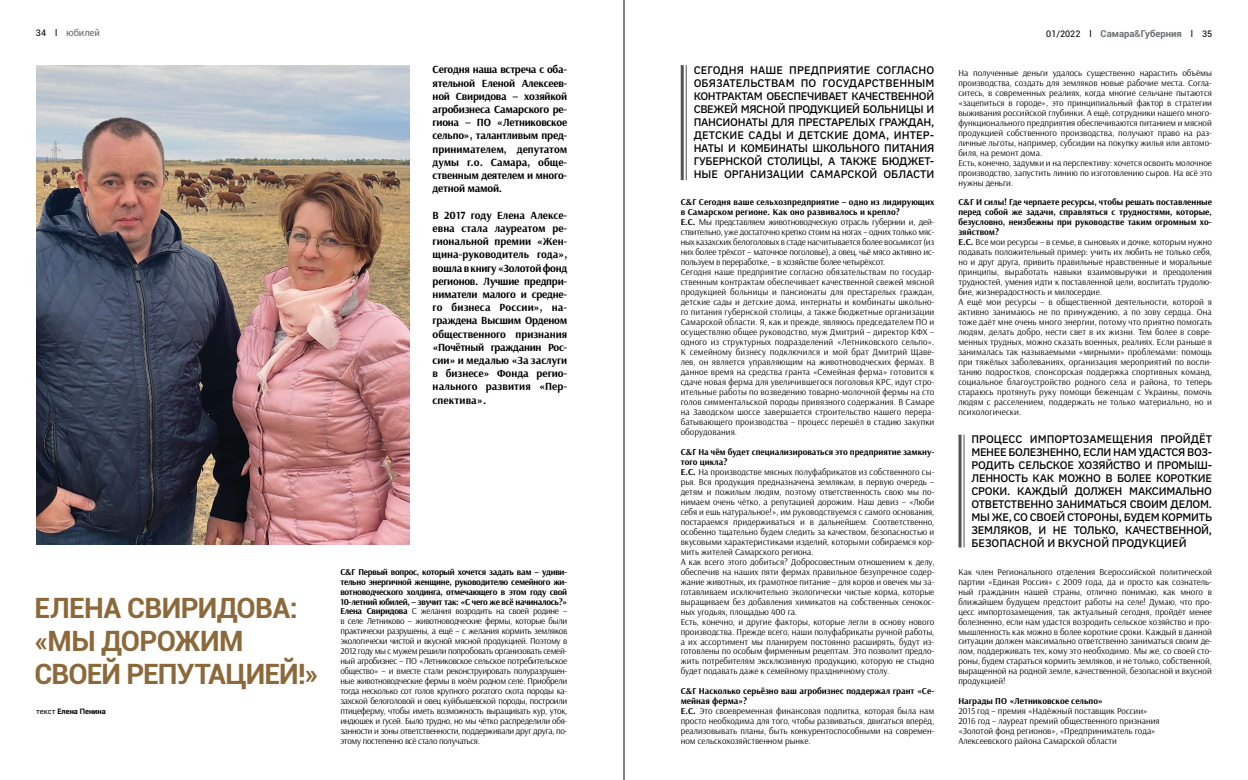
<style>
.page{position:relative;width:1248px;height:780px;background:#fff}
.page>*{position:absolute;margin:0;border:0;box-sizing:border-box;transform-origin:0 0}
.t1{font:700 28px/33px "Roboto";letter-spacing:-.02em;color:#8b693a}
.t2{font:600 11px/13px "Aneliza";letter-spacing:-.005em;color:#000;text-align:justify}
.t3{font:700 11px/13.2px "Arsenal";color:#000;text-align:justify}
.t4{font:700 9.5px "Roboto";color:#6c6f71}
.t5{font:9.5px "Roboto";color:#6c6f71}
.t6{font:9px/10px "Arsenal";color:#000}
.t7{font:700 9px "Arsenal";color:#000}
.t8{font:9px "Roboto";color:#000}
.t9{font:700 7.5px "Roboto";color:#000}
.s1{font-weight:400;font-size:9px;color:#000}
.s2{font-weight:500}
.s3{font-weight:400}
.s4{font-weight:700}
.s5{font-family:"AG Opus C";font-weight:700}
</style>
<div class="page">
<img style="left:37px;top:65px;width:372px;height:479px">
<hr style="left:685px;top:65px;width:1px;height:115px;background:#4e5458">
<hr style="left:680px;top:65px;width:3px;height:115px;background:#4e5458">
<hr style="left:963px;top:434px;width:1px;height:113px;background:#4e5458">
<hr style="left:958px;top:434px;width:3px;height:113px;background:#4e5458">
<hr style="left:623px;top:0;width:1px;height:780px;background:#000">
<p class="t5" style="left:66px;top:26px;width:35px">юбилей</p>
<p class="t8" style="left:36px;top:27px;width:23px">34 l</p>
<p class="t4" style="left:1046px;top:27px;width:167px"><span class="s1">01/2022 l</span> Самара<span class="s2">&amp;</span>Губерния <span class="s1">l 35</span></p>
<p class="t3" style="left:432px;top:63px;width:136px">Сегодня наша встреча с оба&shy;ятельной Еленой Алексеев&shy;ной Свиридова – хозяйкой агробизнеса Самарского ре&shy;гиона – ПО «Летниковское сельпо», талантливым пред&shy;принимателем, депутатом думы г.о. Самара, обще&shy;ственным деятелем и много&shy;детной мамой.</p>
<p class="t3" style="left:432px;top:209px;width:136px">В 2017 году Елена Алексе&shy;евна стала лауреатом ре&shy;гиональной премии «Жен&shy;щина-руководитель года», вошла в книгу «Золотой фонд регионов. Лучшие предпри&shy;ниматели малого и средне&shy;го бизнеса России», на&shy;граждена Высшим Орденом общественного признания «Почётный гражданин Рос&shy;сии» и медалью «За заслуги в бизнесе» Фонда регио&shy;нального развития «Пер&shy;спектива».</p>
<h1 class="t1" style="left:35px;top:590px;width:285px">ЕЛЕНА СВИРИДОВА: «МЫ ДОРОЖИМ<br>СВОЕЙ РЕПУТАЦИЕЙ!»</h1>
<p class="t9" style="left:36px;top:706px;width:71px"><span class="s3">текст</span> Елена Пенина</p>
<p class="t6" style="left:340px;top:566px;width:228px;text-align:justify"><span class="s4">С</span><span class="s5">&amp;</span><span class="s4">Г Первый вопрос, который хочется задать вам – удиви&shy;тельно энергичной женщине, руководителю семейного жи&shy;вотноводческого холдинга, отмечающего в этом году свой 10-летний юбилей, – звучит так: «С чего же всё начиналось?» Елена Свиридова</span> С желания возродить на своей родине – в селе Летниково – животноводческие фермы, которые были практически разрушены, а ещё – с желания кормить земляков экологически чистой и вкусной мясной продукцией. Поэтому в 2012 году мы с мужем решили попробовать организовать семей&shy;ный агробизнес – ПО «Летниковское сельское потребительское общество» – и вместе стали реконструировать полуразрушен&shy;ные животноводческие фермы в моём родном селе. Приобрели тогда несколько сот голов крупного рогатого скота породы ка&shy;захской белоголовой и овец куйбышевской породы, построили птицеферму, чтобы иметь возможность выращивать кур, уток, индюшек и гусей. Было трудно, но мы чётко распределили обя&shy;занности и зоны ответственности, поддерживали друг друга, по&shy;этому постепенно всё стало получаться.</p>
<p class="t2" style="left:693px;top:62px;width:242px">СЕГОДНЯ НАШЕ ПРЕДПРИЯТИЕ СОГЛАСНО ОБЯЗАТЕЛЬСТВАМ ПО ГОСУДАРСТВЕННЫМ КОНТРАКТАМ ОБЕСПЕЧИВАЕТ КАЧЕСТВЕННОЙ СВЕЖЕЙ МЯСНОЙ ПРОДУКЦИЕЙ БОЛЬНИЦЫ И ПАНСИОНАТЫ ДЛЯ ПРЕСТАРЕЛЫХ ГРАЖДАН, ДЕТСКИЕ САДЫ И ДЕТСКИЕ ДОМА, ИНТЕР-НАТЫ И КОМБИНАТЫ ШКОЛЬНОГО ПИТАНИЯ ГУБЕРНСКОЙ СТОЛИЦЫ, А ТАКЖЕ БЮДЖЕТ-НЫЕ ОРГАНИЗАЦИИ САМАРСКОЙ ОБЛАСТИ</p>
<p class="t6" style="left:680px;top:197px;width:255px"><span class="s4">С</span><span class="s5">&amp;</span><span class="s4">Г Сегодня ваше сельхозпредприятие – одно из лидирующих в Самарском регионе. Как оно развивалось и крепло?<br>Е.С.</span> Мы представляем животноводческую отрасль губернии и, дей&shy;ствительно, уже достаточно крепко стоим на ногах – одних только мяс&shy;ных казахских белоголовых в стаде насчитывается более восьмисот (из них более трёхсот – маточное поголовье), а овец, чьё мясо активно ис&shy;пользуем в переработке, – в хозяйстве более четырёхсот.<br>Сегодня наше предприятие согласно обязательствам по государ&shy;ственным контрактам обеспечивает качественной свежей мясной продукцией больницы и пансионаты для престарелых граждан, детские сады и детские дома, интернаты и комбинаты школьно&shy;го питания губернской столицы, а также бюджетные организации Самарской области. Я, как и прежде, являюсь председателем ПО и осуществляю общее руководство, муж Дмитрий – директор КФХ – одного из структурных подразделений «Летниковского сельпо».<br>К семейному бизнесу подключился и мой брат Дмитрий Щаве&shy;лев, он является управляющим на животноводческих фермах. В данное время на средства гранта «Семейная ферма» готовится к сдаче новая ферма для увеличившегося поголовья КРС, идут стро&shy;ительные работы по возведению товарно-молочной фермы на сто голов симментальской породы привязного содержания. В Самаре на Заводском шоссе завершается строительство нашего перера&shy;батывающего производства – процесс перешёл в стадию закупки оборудования.</p>
<p class="t6" style="left:680px;top:447px;width:255px"><span class="s4">С</span><span class="s5">&amp;</span><span class="s4">Г На чём будет специализироваться это предприятие замкну&shy;того цикла?<br>Е.С.</span> На производстве мясных полуфабрикатов из собственного сы&shy;рья. Вся продукция предназначена землякам, в первую очередь – детям и пожилым людям, поэтому ответственность свою мы по&shy;нимаем очень чётко, а репутацией дорожим. Наш девиз – «Люби себя и ешь натуральное!», им руководствуемся с самого основания, постараемся придерживаться и в дальнейшем. Соответственно, особенно тщательно будем следить за качеством, безопасностью и вкусовыми характеристиками изделий, которыми собираемся кор&shy;мить жителей Самарского региона.<br>А как всего этого добиться? Добросовестным отношением к делу, обеспечив на наших пяти фермах правильное безупречное содер&shy;жание животных, их грамотное питание – для коров и овечек мы за&shy;готавливаем исключительно экологически чистые корма, которые выращиваем без добавления химикатов на собственных сенокос&shy;ных угодьях, площадью 400 га.<br>Есть, конечно, и другие факторы, которые легли в основу нового производства. Прежде всего, наши полуфабрикаты ручной работы, а их ассортимент мы планируем постоянно расширять, будут из&shy;готовлены по особым фирменным рецептам. Это позволит предло&shy;жить потребителям эксклюзивную продукцию, которую не стыдно будет подавать даже к семейному праздничному столу.</p>
<p class="t6" style="left:680px;top:686px;width:255px"><span class="s4">С</span><span class="s5">&amp;</span><span class="s4">Г Насколько серьёзно ваш агробизнес поддержал грант «Се&shy;мейная ферма»?<br>Е.С.</span> Это своевременная финансовая подпитка, которая была нам просто необходима для того, чтобы развиваться, двигаться вперёд, реализовывать планы, быть конкурентоспособными на современ&shy;ном сельскохозяйственном рынке.</p>
<p class="t6" style="left:958px;top:68px;width:255px">На полученные деньги удалось существенно нарастить объёмы производства, создать для земляков новые рабочие места. Согла&shy;ситесь, в современных реалиях, когда многие сельчане пытаются «зацепиться в городе», это принципиальный фактор в стратегии выживания российской глубинки. А ещё, сотрудники нашего много&shy;функционального предприятия обеспечиваются питанием и мясной продукцией собственного производства, получают право на раз&shy;личные льготы, например, субсидии на покупку жилья или автомо&shy;биля, на ремонт дома.<br>Есть, конечно, задумки и на перспективу: хочется освоить молочное производство, запустить линию по изготовлению сыров. На всё это нужны деньги.</p>
<p class="t6" style="left:958px;top:197px;width:255px"><span class="s4">С</span><span class="s5">&amp;</span><span class="s4">Г И силы! Где черпаете ресурсы, чтобы решать поставленные перед собой же задачи, справляться с трудностями, которые, безусловно, неизбежны при руководстве таким огромным хо&shy;зяйством?<br>Е.С.</span> Все мои ресурсы – в семье, в сыновьях и дочке, которым нужно подавать положительный пример: учить их любить не только себя, но и друг друга, привить правильные нравственные и моральные принципы, выработать навыки взаимовыручки и преодоления трудностей, умения идти к поставленной цели, воспитать трудолю&shy;бие, жизнерадостность и милосердие.<br>А ещё мои ресурсы – в общественной деятельности, которой я активно занимаюсь не по принуждению, а по зову сердца. Она тоже даёт мне очень много энергии, потому что приятно помогать людям, делать добро, нести свет в их жизни. Тем более в совре&shy;менных трудных, можно сказать военных, реалиях. Если раньше я занималась так называемыми «мирными» проблемами: помощь при тяжёлых заболеваниях, организация мероприятий по воспи&shy;танию подростков, спонсорская поддержка спортивных команд, социальное благоустройство родного села и района, то теперь стараюсь протянуть руку помощи беженцам с Украины, помочь людям с расселением, поддержать не только материально, но и психологически.</p>
<p class="t2" style="left:971px;top:432px;width:242px">ПРОЦЕСС ИМПОРТОЗАМЕЩЕНИЯ ПРОЙДЁТ МЕНЕЕ БОЛЕЗНЕННО, ЕСЛИ НАМ УДАСТСЯ ВОЗ-РОДИТЬ СЕЛЬСКОЕ ХОЗЯЙСТВО И ПРОМЫШ-ЛЕННОСТЬ КАК МОЖНО В БОЛЕЕ КОРОТКИЕ СРОКИ. КАЖДЫЙ ДОЛЖЕН МАКСИМАЛЬНО ОТВЕТСТВЕННО ЗАНИМАТЬСЯ СВОИМ ДЕЛОМ.<br>МЫ ЖЕ, СО СВОЕЙ СТОРОНЫ, БУДЕМ КОРМИТЬ ЗЕМЛЯКОВ, И НЕ ТОЛЬКО, КАЧЕСТВЕННОЙ, БЕЗОПАСНОЙ И ВКУСНОЙ ПРОДУКЦИЕЙ</p>
<p class="t6" style="left:958px;top:566px;width:255px;text-align:justify">Как член Регионального отделения Всероссийской политической партии «Единая Россия» с 2009 года, да и просто как сознатель&shy;ный гражданин нашей страны, отлично понимаю, как много в ближайшем будущем предстоит работы на селе! Думаю, что про&shy;цесс импортозамещения, так актуальный сегодня, пройдёт менее болезненно, если нам удастся возродить сельское хозяйство и про&shy;мышленность как можно в более короткие сроки. Каждый в данной ситуации должен максимально ответственно заниматься своим де&shy;лом, поддерживать тех, кому это необходимо. Мы же, со своей сто&shy;роны, будем стараться кормить земляков, и не только, собственной, выращенной на родной земле, качественной, безопасной и вкусной продукцией!</p>
<p class="t7" style="left:958px;top:695px;width:146px">Награды ПО «Летниковское сельпо»</p>
<p class="t6" style="left:958px;top:706px;width:203px">2015 год – премия «Надёжный поставщик России» 2016 год – лауреат премий общественного признания «Золотой фонд регионов», «Предприниматель года» Алексеевского района Самарской области</p>
</div>
